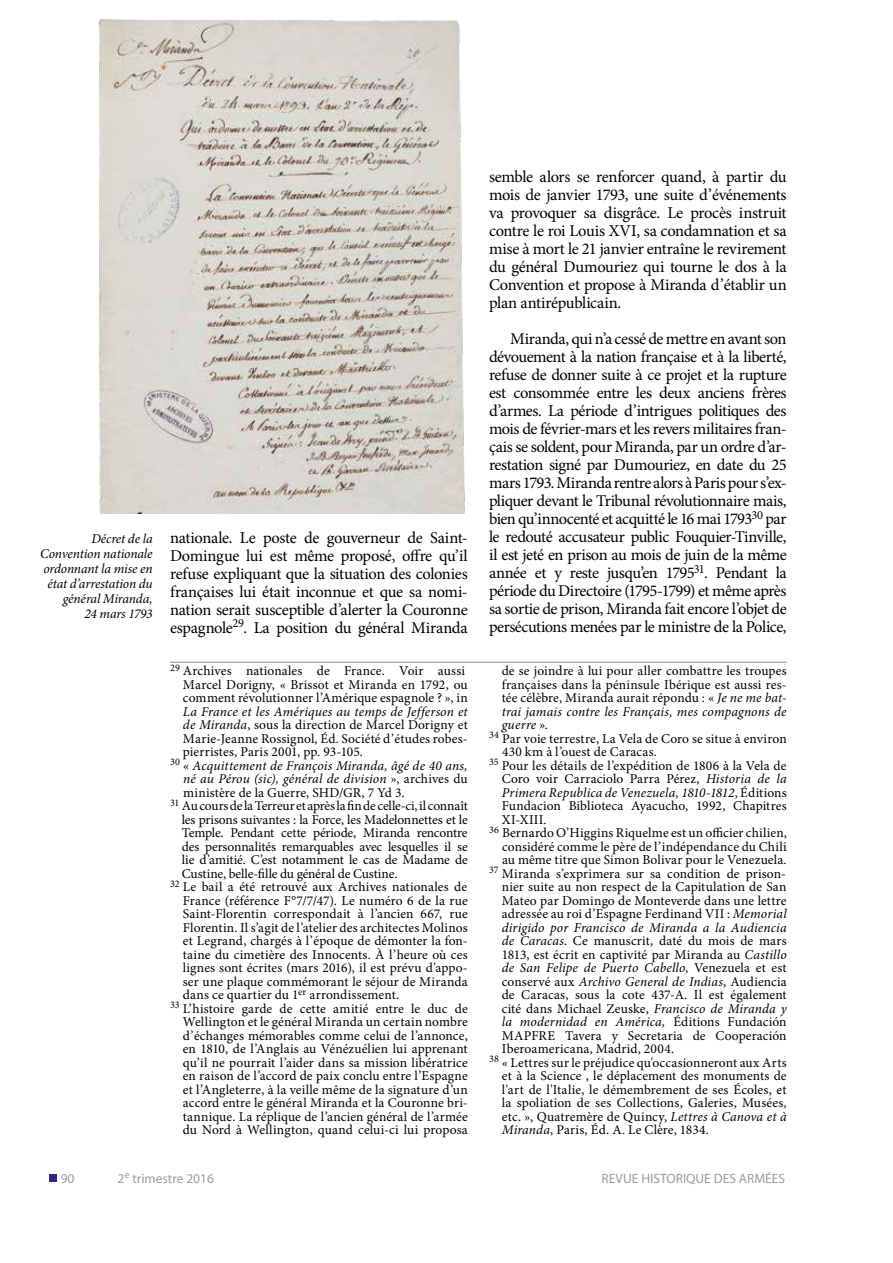
<style>
.page{position:relative;width:893px;height:1263px;background:#fff}
.page>*{position:absolute;margin:0;border:0;box-sizing:border-box;transform-origin:0 0}
.t1{font:16.5px/18px "Minion Pro";letter-spacing:-.025em;color:#000;text-align:justify}
.t2{font:13.5px/13.5px "Minion Pro";letter-spacing:.005em;color:#000}
.t3{font:italic 13.5px/15px "Minion Pro";letter-spacing:.005em;color:#000;text-align:right}
.t4{font:13.5px "Minion Pro";letter-spacing:-.015em;color:#000}
.t5{font:13.5px "Myriad Pro";color:#9d9d9c}
.s1{font-style:italic}
.s2{font-style:normal}
</style>
<div class="page">
<img style="left:98px;top:19px;width:367px;height:495px">
<div style="left:50px;top:1175px;width:7px;height:7px;background:#312783"></div>
<hr style="left:170px;top:662px;width:617px;height:1px;background:#878787">
<p class="t3" style="left:40px;top:531px;width:114px">Décret de la<br>Convention nationale ordonnant la mise en état d’arrestation du général Miranda,<br>24 mars 1793</p>
<p class="t1" style="left:170px;top:528px;width:299px">nationale. Le poste de gouverneur de Saint-Domingue lui est même proposé, offre qu’il refuse expliquant que la situation des colonies françaises lui était inconnue et que sa nomi&shy;nation serait susceptible d’alerter la Couronne espagnole<sup>29</sup>. La position du général Miranda</p>
<p class="t2" style="left:183px;top:664px;width:286px;text-indent:-13px"><sup>29</sup> Archives nationales de France. Voir aussi<br>Marcel Dorigny, « Brissot et Miranda en 1792, ou comment révolutionner l’Amérique espagnole ? », in</p>
<p class="t3" style="left:183px;top:704px;width:286px">La France et les Amériques au temps de Jefferson et</p>
<p class="t2" style="left:183px;top:718px;width:286px"><span class="s1">de Miranda</span>, sous la direction de Marcel Dorigny et</p>
<p class="t2" style="left:183px;top:732px;width:286px">Marie-Jeanne Rossignol, Éd. Société d’études robes-</p>
<p class="t2" style="left:183px;top:745px;width:181px">pierristes, Paris 2001, pp. 93-105.</p>
<p class="t3" style="left:170px;top:758px;width:299px"><sup>30</sup> <span class="s2">«</span> Acquittement de François Miranda, âgé de 40 ans,</p>
<p class="t3" style="left:183px;top:771px;width:286px">né au Pérou (sic), général de division <span class="s2">», archives du</span></p>
<p class="t2" style="left:183px;top:786px;width:223px">ministère de la Guerre, SHD/GR, 7 Yd 3.</p>
<p class="t2" style="left:170px;top:799px;width:299px"><sup>31</sup> Au cours de la Terreur et après la fin de celle-ci, il connaît</p>
<p class="t4" style="left:182px;top:810px;width:287px">les prisons suivantes : la Force, les Madelonnettes et le</p>
<p class="t4" style="left:182px;top:824px;width:287px">Temple. Pendant cette période, Miranda rencontre</p>
<p class="t2" style="left:182px;top:840px;width:287px">des personnalités remarquables avec lesquelles il se</p>
<p class="t2" style="left:182px;top:853px;width:287px">lie d’amitié. C’est notamment le cas de Madame de</p>
<p class="t2" style="left:182px;top:867px;width:217px">Custine, belle-fille du général de Custine.</p>
<p class="t2" style="left:170px;top:880px;width:299px"><sup>32</sup> Le bail a été retrouvé aux Archives nationales de</p>
<p class="t2" style="left:183px;top:894px;width:286px">France (référence F°7/7/47). Le numéro 6 de la rue</p>
<p class="t2" style="left:183px;top:907px;width:286px">Saint-Florentin correspondait à l’ancien 667, rue</p>
<p class="t2" style="left:183px;top:921px;width:286px">Florentin. Il s’agit de l’atelier des architectes Molinos</p>
<p class="t2" style="left:183px;top:934px;width:286px">et Legrand, chargés à l’époque de démonter la fon-</p>
<p class="t2" style="left:183px;top:948px;width:286px">taine du cimetière des Innocents. À l’heure où ces</p>
<p class="t2" style="left:183px;top:961px;width:286px">lignes sont écrites (mars 2016), il est prévu d'appo-</p>
<p class="t2" style="left:183px;top:975px;width:286px">ser une plaque commémorant le séjour de Miranda</p>
<p class="t2" style="left:183px;top:988px;width:218px">dans ce quartier du 1<sup>er</sup> arrondissement.</p>
<p class="t2" style="left:170px;top:1002px;width:299px"><sup>33</sup> L’histoire garde de cette amitié entre le duc de</p>
<p class="t2" style="left:183px;top:1015px;width:286px">Wellington et le général Miranda un certain nombre</p>
<p class="t2" style="left:183px;top:1029px;width:286px">d’échanges mémorables comme celui de l’annonce,</p>
<p class="t2" style="left:183px;top:1042px;width:286px">en 1810, de l’Anglais au Vénézuélien lui apprenant</p>
<p class="t2" style="left:183px;top:1056px;width:286px">qu’il ne pourrait l’aider dans sa mission libératrice</p>
<p class="t2" style="left:183px;top:1069px;width:286px">en raison de l’accord de paix conclu entre l’Espagne</p>
<p class="t2" style="left:183px;top:1083px;width:286px">et l’Angleterre, à la veille même de la signature d’un</p>
<p class="t2" style="left:183px;top:1096px;width:286px">accord entre le général Miranda et la Couronne bri-</p>
<p class="t2" style="left:183px;top:1110px;width:286px">tannique. La réplique de l’ancien général de l’armée</p>
<p class="t2" style="left:183px;top:1123px;width:286px">du Nord à Wellington, quand celui-ci lui proposa</p>
<p class="t1" style="left:489px;top:168px;width:299px">semble alors se renforcer quand, à partir du mois de janvier 1793, une suite d’événements va provoquer sa disgrâce. Le procès instruit contre le roi Louis XVI, sa condamnation et sa mise à mort le 21 janvier entraîne le revirement du général Dumouriez qui tourne le dos à la Convention et propose à Miranda d’établir un plan antirépublicain.</p>
<p class="t1" style="left:489px;top:330px;width:299px;text-indent:21px">Miranda, qui n’a cessé de mettre en avant son dévouement à la nation française et à la liberté, refuse de donner suite à ce projet et la rupture est consommée entre les deux anciens frères d’armes. La période d’intrigues politiques des mois de février-mars et les revers militaires fran&shy;çais se soldent, pour Miranda, par un ordre d’ar&shy;restation signé par Dumouriez, en date du 25 mars 1793. Miranda rentre alors à Paris pour s’ex&shy;pliquer devant le Tribunal révolutionnaire mais, bien qu’innocenté et acquitté le 16 mai 1793<sup>30</sup> par le redouté accusateur public Fouquier-Tinville, il est jeté en prison au mois de juin de la même année et y reste jusqu’en 1795<sup>31</sup>. Pendant la période du Directoire (1795-1799) et même après sa sortie de prison, Miranda fait encore l’objet de persécutions menées par le ministre de la Police,</p>
<p class="t2" style="left:502px;top:664px;width:286px">de se joindre à lui pour aller combattre les troupes</p>
<p class="t2" style="left:502px;top:678px;width:286px">françaises dans la péninsule Ibérique est aussi res-</p>
<p class="t2" style="left:502px;top:691px;width:286px">tée célèbre, Miranda aurait répondu : « <span class="s1">Je ne me bat-</span></p>
<p class="t3" style="left:502px;top:704px;width:286px">trai jamais contre les Français, mes compagnons de</p>
<p class="t3" style="left:502px;top:717px;width:48px">guerre <span class="s2">».</span></p>
<p class="t2" style="left:489px;top:732px;width:299px"><sup>34</sup> Par voie terrestre, La Vela de Coro se situe à environ</p>
<p class="t2" style="left:502px;top:745px;width:156px">430 km à l’ouest de Caracas.</p>
<p class="t2" style="left:489px;top:759px;width:299px"><sup>35</sup> Pour les détails de l’expédition de 1806 à la Vela de</p>
<p class="t2" style="left:502px;top:772px;width:286px">Coro voir Carraciolo Parra Pérez, <span class="s1">Historia de la</span></p>
<p class="t3" style="left:502px;top:785px;width:286px">Primera Republica de Venezuela, 1810-1812<span class="s2">, Éditions</span></p>
<p class="t2" style="left:502px;top:799px;width:286px">Fundacion Biblioteca Ayacucho, 1992, Chapitres</p>
<p class="t2" style="left:502px;top:813px;width:46px">XI-XIII.</p>
<p class="t2" style="left:489px;top:826px;width:299px"><sup>36</sup> Bernardo O’Higgins Riquelme est un officier chilien,</p>
<p class="t2" style="left:502px;top:840px;width:286px">considéré comme le père de l’indépendance du Chili</p>
<p class="t2" style="left:502px;top:853px;width:286px">au même titre que Simon Bolivar pour le Venezuela.</p>
<p class="t2" style="left:489px;top:867px;width:298px"><sup>37</sup> Miranda s’exprimera sur sa condition de prison-</p>
<p class="t2" style="left:502px;top:880px;width:286px">nier suite au non respect de la Capitulation de San</p>
<p class="t2" style="left:502px;top:894px;width:286px">Mateo par Domingo de Monteverde dans une lettre</p>
<p class="t2" style="left:502px;top:907px;width:286px">adressée au roi d’Espagne Ferdinand VII : <span class="s1">Memorial</span></p>
<p class="t3" style="left:502px;top:920px;width:286px">dirigido por Francisco de Miranda a la Audiencia</p>
<p class="t2" style="left:502px;top:934px;width:286px"><span class="s1">de Caracas</span>. Ce manuscrit, daté du mois de mars</p>
<p class="t2" style="left:502px;top:948px;width:286px">1813, est écrit en captivité par Miranda au <span class="s1">Castillo</span></p>
<p class="t3" style="left:502px;top:960px;width:286px">de San Felipe de Puerto Cabello<span class="s2">, Venezuela et est</span></p>
<p class="t3" style="left:502px;top:974px;width:286px"><span class="s2">conservé aux</span> Archivo General de Indias<span class="s2">, Audiencia</span></p>
<p class="t2" style="left:502px;top:988px;width:286px">de Caracas, sous la cote 437-A. Il est également</p>
<p class="t2" style="left:502px;top:1002px;width:286px">cité dans Michael Zeuske, <span class="s1">Francisco de Miranda y</span></p>
<p class="t3" style="left:502px;top:1014px;width:286px">la modernidad en América, <span class="s2">Éditions Fundación</span></p>
<p class="t2" style="left:502px;top:1029px;width:286px">MAPFRE Tavera y Secretaria de Cooperación</p>
<p class="t2" style="left:502px;top:1042px;width:174px">Iberoamericana, Madrid, 2004.</p>
<p class="t2" style="left:489px;top:1056px;width:299px"><sup>38</sup> « Lettres sur le préjudice qu'occasionneront aux Arts</p>
<p class="t2" style="left:502px;top:1069px;width:286px">et à la Science , le déplacement des monuments de</p>
<p class="t2" style="left:502px;top:1083px;width:286px">l'art de l'Italie, le démembrement de ses Écoles, et</p>
<p class="t2" style="left:502px;top:1096px;width:286px">la spoliation de ses Collections, Galeries, Musées,</p>
<p class="t2" style="left:502px;top:1110px;width:286px">etc. », Quatremère de Quincy, <span class="s1">Lettres à Canova et à</span></p>
<p class="t2" style="left:502px;top:1123px;width:209px"><span class="s1">Miranda</span>, Paris, Éd. A. Le Clère, 1834.</p>
<p class="t5" style="left:61px;top:1170px;width:15px">90</p>
<p class="t5" style="left:118px;top:1170px;width:98px">2<sup>e</sup> trimestre 2016</p>
<p class="t5" style="left:602px;top:1170px;width:185px">REVUE HISTORIQUE DES ARMÉES</p>
</div>
